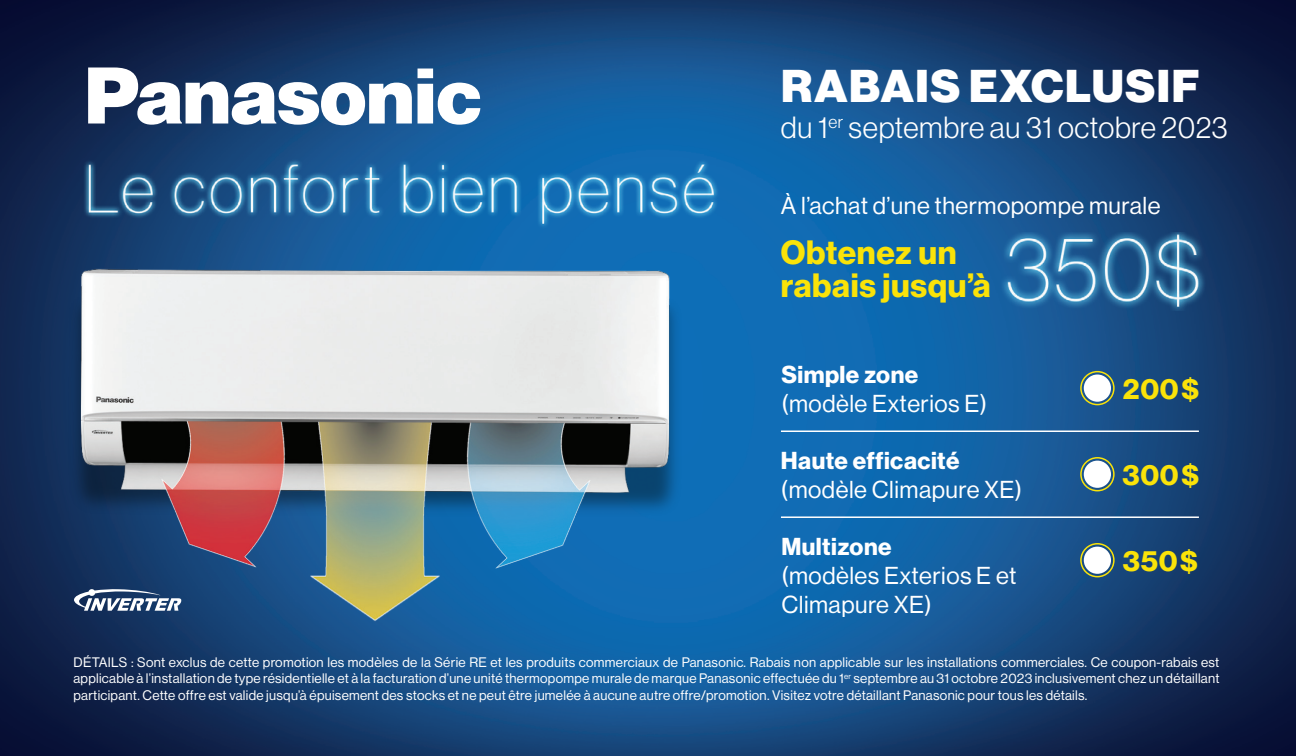
<style>
.page{position:relative;width:1296px;height:756px;background:#fff}
.page>*{position:absolute;margin:0;border:0;box-sizing:border-box;transform-origin:0 0}
.t1{font:45px "N Haas Grotesk DS Pro 95 Blk";letter-spacing:.035em;color:#fff}
.t2{font:33px/33px "N Haas Grotesk DS Pro 75 Bd";letter-spacing:.02em;color:#fae309}
.t3{font:30px "N Haas Grotesk DS Pro 45 Lt";letter-spacing:.02em;color:#fff}
.t4{font:28.8px "N Haas Grotesk DS Pro 75 Bd";letter-spacing:.02em;color:#fae309}
.t5{font:24px/28.8px "N Haas Grotesk DS Pro 55 Rg";letter-spacing:.02em;color:#fff}
.t6{font:24px "N Haas Grotesk DS Pro 75 Bd";letter-spacing:.02em;color:#fff}
.t7{font:13.5px/16.2px "N Haas Grotesk DS Pro 55 Rg";letter-spacing:.02em;color:#fff;text-align:justify}
</style>
<div class="page">
<img style="left:0;top:0;width:1296px;height:756px">
<img style="left:74px;top:149px;width:661px;height:82px">
<svg style="left:88px;top:68px;width:324px;height:57px"></svg>
<svg style="left:418px;top:69px;width:62px;height:56px"></svg>
<img style="left:58px;top:249px;width:638px;height:383px">
<img style="left:998px;top:232px;width:225px;height:78px">
<hr style="left:781px;top:430px;width:418px;height:2px;background:#fff">
<hr style="left:781px;top:516px;width:418px;height:2px;background:#fff">
<div style="left:1080px;top:371px;width:35px;height:34px;border:2px solid #fae309;border-radius:50%"></div>
<div style="left:1084px;top:375px;width:27px;height:27px;background:#fff;border-radius:50%"></div>
<div style="left:1080px;top:457px;width:35px;height:34px;border:2px solid #fae309;border-radius:50%"></div>
<div style="left:1084px;top:461px;width:27px;height:27px;background:#fff;border-radius:50%"></div>
<div style="left:1080px;top:543px;width:35px;height:34px;border:2px solid #fae309;border-radius:50%"></div>
<div style="left:1084px;top:547px;width:27px;height:27px;background:#fff;border-radius:50%"></div>
<svg style="left:74px;top:589px;width:107px;height:22px"></svg>
<p class="t1" style="left:781px;top:60px;width:419px">RABAIS EXCLUSIF</p>
<p class="t3" style="left:781px;top:111px;width:448px">du 1<sup>er</sup> septembre au 31 octobre 2023</p>
<p class="t5" style="left:781px;top:192px;width:381px">À l’achat d’une thermopompe murale</p>
<p class="t2" style="left:781px;top:237px;width:211px">Obtenez un rabais jusqu’à</p>
<p class="t6" style="left:781px;top:361px;width:138px">Simple zone</p>
<p class="t5" style="left:781px;top:389px;width:207px">(modèle Exterios E)</p>
<p class="t6" style="left:781px;top:447px;width:180px">Haute efficacité</p>
<p class="t5" style="left:781px;top:475px;width:243px">(modèle Climapure XE)</p>
<p class="t6" style="left:781px;top:533px;width:112px">Multizone</p>
<p class="t5" style="left:781px;top:561px;width:237px">(modèles Exterios E et<br>Climapure XE)</p>
<p class="t4" style="left:1123px;top:372px;width:78px">200 $</p>
<p class="t4" style="left:1123px;top:458px;width:78px">300 $</p>
<p class="t4" style="left:1123px;top:544px;width:77px">350 $</p>
<p class="t7" style="left:74px;top:654px;width:1148px">DÉTAILS : Sont exclus de cette promotion les modèles de la Série RE et les produits commerciaux de Panasonic. Rabais non applicable sur les installations commerciales. Ce coupon-rabais est applicable à l’installation de type résidentielle et à la facturation d’une unité thermopompe murale de marque Panasonic effectuée du 1<sup>er</sup> septembre au 31 octobre 2023 inclusivement chez un détaillant participant. Cette offre est valide jusqu’à épuisement des stocks et ne peut être jumelée à aucune autre offre/promotion. Visitez votre détaillant Panasonic pour tous les détails.</p>
</div>
